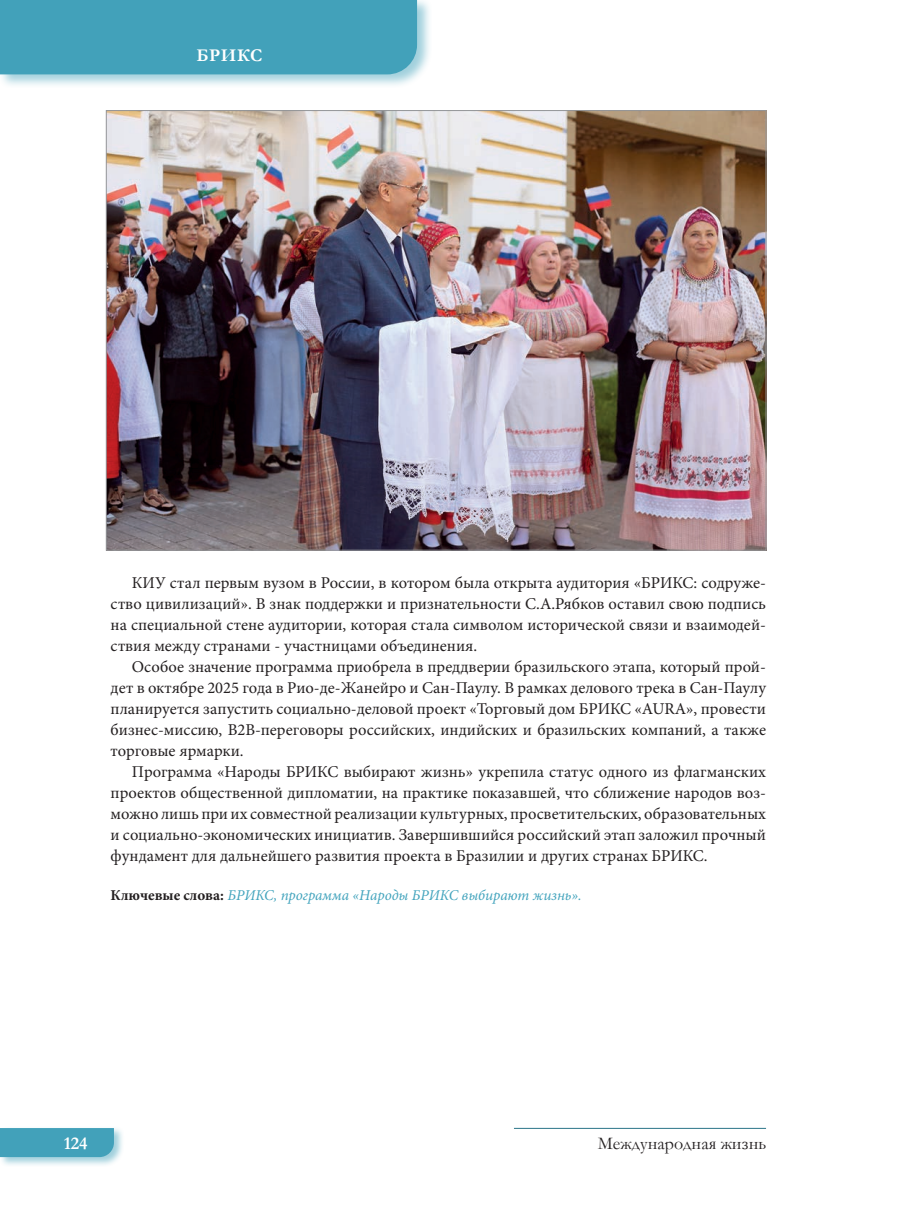
<style>
.page{position:relative;width:915px;height:1212px;background:#fff}
.page>*{position:absolute;margin:0;border:0;box-sizing:border-box;transform-origin:0 0}
.t1{font:18px "Garamond";color:#231f20}
.t2{font:700 18px "Garamond";letter-spacing:.03em;color:#fff}
.Основной_текст{font:16.5px/21px "Minion Pro";color:#231f20;text-align:justify}
.Ключевые_слова{font:italic 15px "Minion Pro";color:#43a4bd}
.s1{font-weight:700;font-style:normal;color:#231f20}
</style>
<div class="page">
<div style="left:0;top:1126px;width:125px;height:41px;background:#42a1ba;opacity:.5"></div>
<div style="left:0;top:1128px;width:114px;height:29px;background:#42a1ba"></div>
<hr style="left:514px;top:1128px;width:251px;height:1px;background:#2a7588">
<div style="left:0;top:0;width:432px;height:88px;background:#42a1ba;opacity:.5"></div>
<div style="left:0;top:0;width:417px;height:74px;background:#42a1ba"></div>
<img style="left:108px;top:112px;width:656px;height:436px">
<p class="t2" style="left:196px;top:43px;width:67px">БРИКС</p>
<p class="Основной_текст" style="left:111px;top:572px;width:656px;text-indent:21px">КИУ стал первым вузом в России, в котором была открыта аудитория «БРИКС: содруже&shy;ство цивилизаций». В знак поддержки и признательности С.А.Рябков оставил свою подпись на специальной стене аудитории, которая стала символом исторической связи и взаимодей&shy;ствия между странами - участницами объединения.</p>
<p class="Основной_текст" style="left:111px;top:656px;width:656px;text-indent:21px">Особое значение программа приобрела в преддверии бразильского этапа, который прой&shy;дет в октябре 2025 года в Рио-де-Жанейро и Сан-Паулу. В рамках делового трека в Сан-Паулу планируется запустить социально-деловой проект «Торговый дом БРИКС «AURA», провести бизнес-миссию, B2B-переговоры российских, индийских и бразильских компаний, а также торговые ярмарки.</p>
<p class="Основной_текст" style="left:111px;top:761px;width:656px;text-indent:21px">Программа «Народы БРИКС выбирают жизнь» укрепила статус одного из флагманских проектов общественной дипломатии, на практике показавшей, что сближение народов воз&shy;можно лишь при их совместной реализации культурных, просветительских, образовательных и социально-экономических инициатив. Завершившийся российский этап заложил прочный фундамент для дальнейшего развития проекта в Бразилии и других странах БРИКС.</p>
<p class="Ключевые_слова" style="left:111px;top:885px;width:472px"><span class="s1">Ключевые слова:</span> БРИКС, программа «Народы БРИКС выбирают жизнь».</p>
<p class="t2" style="left:64px;top:1131px;width:26px">124</p>
<p class="t1" style="left:597px;top:1131px;width:170px">Международная жизнь</p>
</div>
